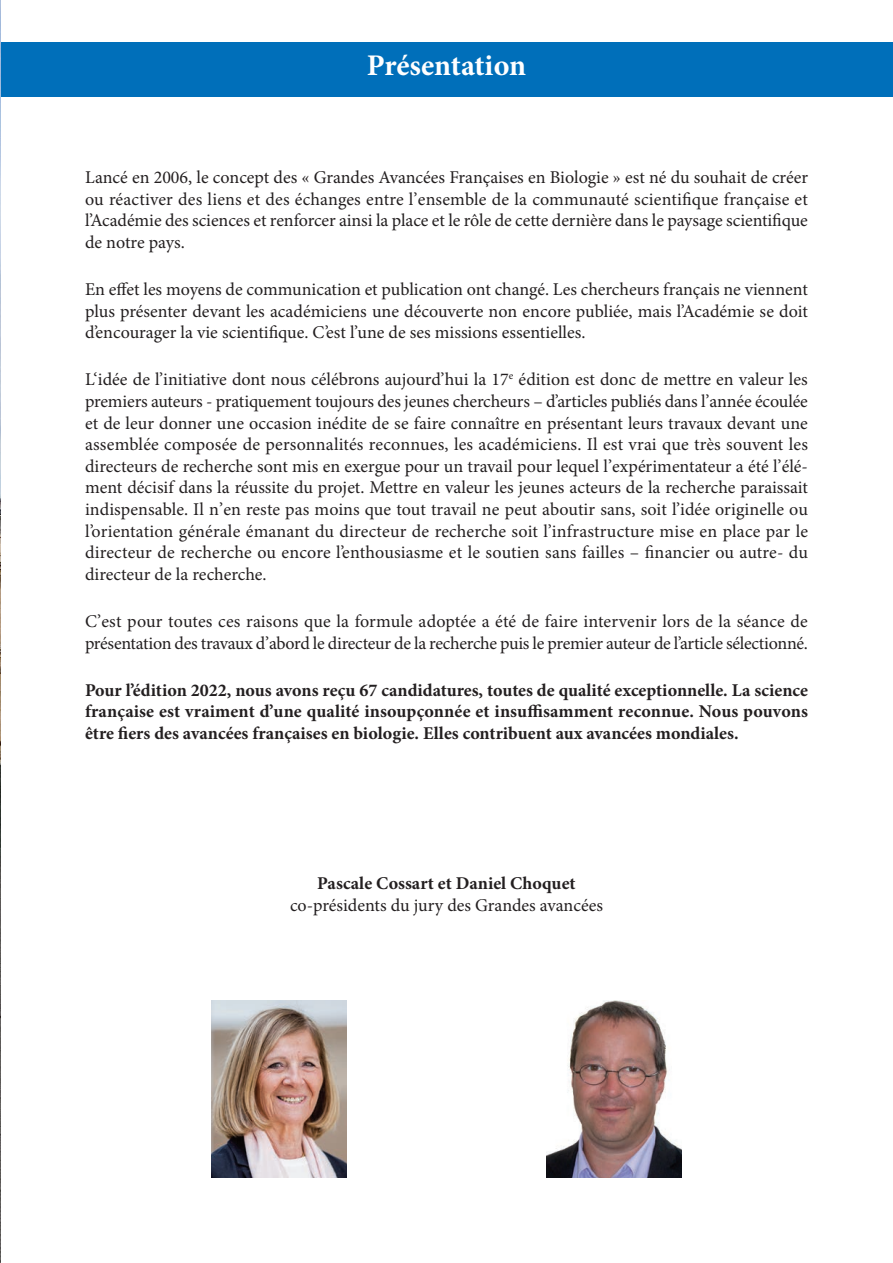
<style>
.page{position:relative;width:893px;height:1263px;background:#fff}
.page>*{position:absolute;margin:0;border:0;box-sizing:border-box;transform-origin:0 0}
.t1{font:700 30px "Minion Pro";color:#fff}
.t2{font:18px/21.6px "Minion Pro";color:#231f20;text-align:justify}
.t3{font:700 18px/21.6px "Minion Pro";color:#231f20;text-align:justify}
.s1{font-weight:700}
</style>
<div class="page">
<div style="left:1px;top:43px;width:892px;height:54px;background:#006fba"></div>
<img style="left:212px;top:1001px;width:134px;height:177px">
<img style="left:547px;top:1001px;width:134px;height:177px">
<img style="left:0;top:0;width:1px;height:1263px">
<p class="t1" style="left:367px;top:54px;width:161px">Présentation</p>
<p class="t2" style="left:85px;top:168px;width:724px">Lancé en 2006, le concept des « Grandes Avancées Françaises en Biologie » est né du souhait de créer ou réactiver des liens et des échanges entre l’ensemble de la communauté scientifique française et l’Académie des sciences et renforcer ainsi la place et le rôle de cette dernière dans le paysage scientifique de notre pays.</p>
<p class="t2" style="left:85px;top:280px;width:724px">En effet les moyens de communication et publication ont changé. Les chercheurs français ne viennent plus présenter devant les académiciens une découverte non encore publiée, mais l’Académie se doit d’encourager la vie scientifique. C’est l’une de ses missions essentielles.</p>
<p class="t2" style="left:85px;top:370px;width:724px">L‘idée de l’initiative dont nous célébrons aujourd’hui la 17<sup>e</sup> édition est donc de mettre en valeur les premiers auteurs - pratiquement toujours des jeunes chercheurs – d’articles publiés dans l’année écoulée et de leur donner une occasion inédite de se faire connaître en présentant leurs travaux devant une assemblée composée de personnalités reconnues, les académiciens. Il est vrai que très souvent les directeurs de recherche sont mis en exergue pour un travail pour lequel l’expérimentateur a été l’élé&shy;ment décisif dans la réussite du projet. Mettre en valeur les jeunes acteurs de la recherche paraissait indispensable. Il n’en reste pas moins que tout travail ne peut aboutir sans, soit l’idée originelle ou l’orientation générale émanant du directeur de recherche soit l’infrastructure mise en place par le directeur de recherche ou encore l’enthousiasme et le soutien sans failles – financier ou autre- du directeur de la recherche.</p>
<p class="t2" style="left:85px;top:612px;width:724px">C’est pour toutes ces raisons que la formule adoptée a été de faire intervenir lors de la séance de présentation des travaux d’abord le directeur de la recherche puis le premier auteur de l’article sélectionné.</p>
<p class="t3" style="left:85px;top:681px;width:724px">Pour l’édition 2022, nous avons reçu 67 candidatures, toutes de qualité exceptionnelle. La science française est vraiment d’une qualité insoupçonnée et insuffisamment reconnue. Nous pouvons être fiers des avancées françaises en biologie. Elles contribuent aux avancées mondiales.</p>
<p class="t2" style="left:290px;top:874px;width:314px;text-align:center"><span class="s1">Pascale Cossart et Daniel Choquet </span>co-présidents du jury des Grandes avancées</p>
</div>
